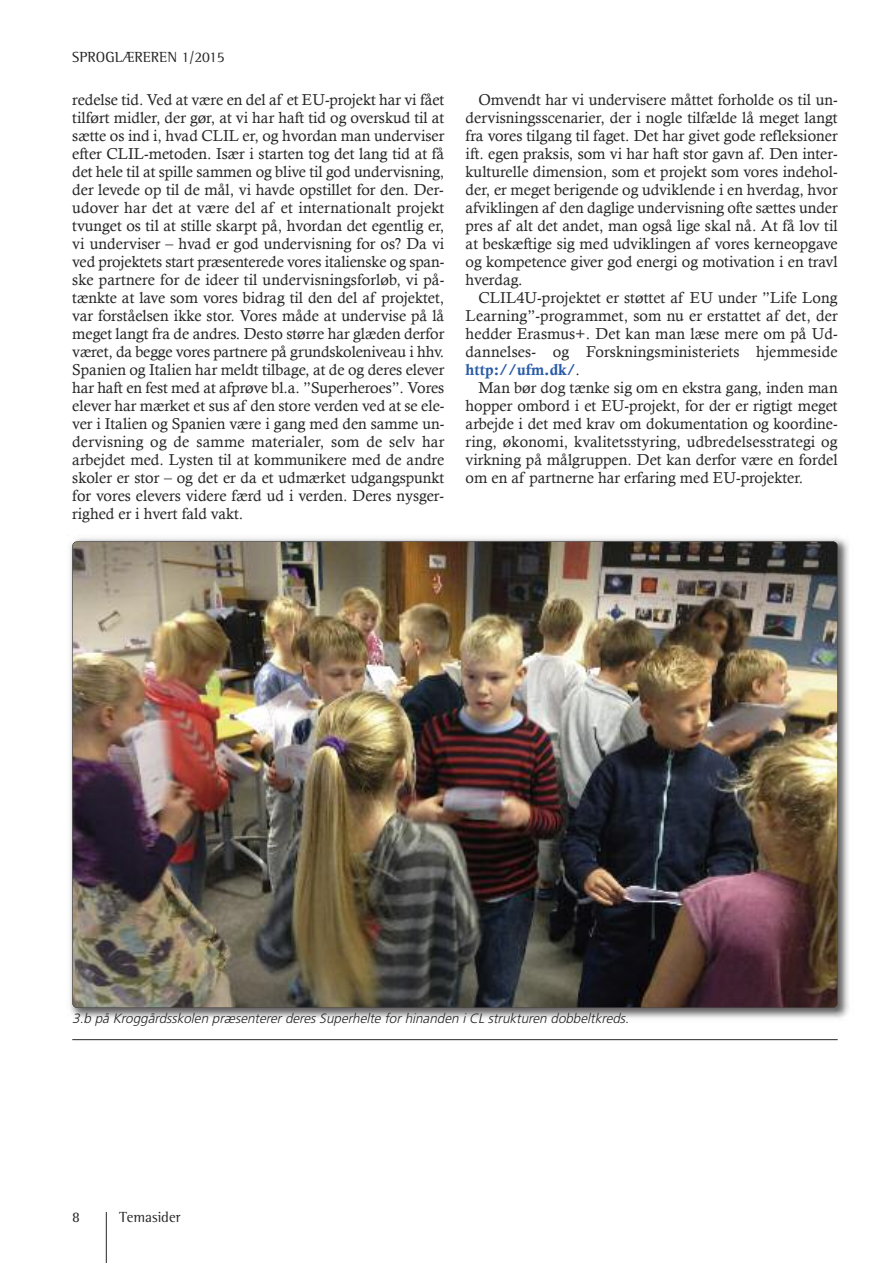
<style>
.page{position:relative;width:893px;height:1263px;background:#fff}
.page>*{position:absolute;margin:0;border:0;box-sizing:border-box;transform-origin:0 0}
.t1{font:15.75px/18px "Calisto";color:#272627;text-align:justify}
.t2{font:15.75px "Calis MT Bol";color:#295ba7}
.t3{font:15px "Rotis Semi Serif Std";color:#272627}
.t4{font:italic 300 13.5px "Frutiger";color:#272627}
.s1{font-family:"Calisto";color:#272627}
</style>
<div class="page">
<hr style="left:106px;top:1212px;width:1px;height:51px;background:#272627">
<img style="left:70px;top:537px;width:779px;height:482px">
<img style="left:73px;top:542px;width:764px;height:466px;border-radius:4px">
<hr style="left:72px;top:1039px;width:766px;height:1px;background:#272627">
<p class="t3" style="left:72px;top:51px;width:154px">SPROGLÆREREN 1/2015</p>
<p class="t1" style="left:72px;top:90px;width:374px">redelse tid. Ved at være en del af et EU-projekt har vi fået tilført midler, der gør, at vi har haft tid og overskud til at sætte os ind i, hvad CLIL er, og hvordan man underviser efter CLIL-metoden. Især i starten tog det lang tid at få det hele til at spille sammen og blive til god undervisning, der levede op til de mål, vi havde opstillet for den. Der&shy;udover har det at være del af et internationalt projekt tvunget os til at stille skarpt på, hvordan det egentlig er, vi underviser – hvad er god undervisning for os? Da vi ved projektets start præsenterede vores italienske og span&shy;ske partnere for de ideer til undervisningsforløb, vi på&shy;tænkte at lave som vores bidrag til den del af projektet, var forståelsen ikke stor. Vores måde at undervise på lå meget langt fra de andres. Desto større har glæden derfor været, da begge vores partnere på grundskoleniveau i hhv.<br>Spanien og Italien har meldt tilbage, at de og deres elever har haft en fest med at afprøve bl.a. ”Superheroes”. Vores elever har mærket et sus af den store verden ved at se ele&shy;ver i Italien og Spanien være i gang med den samme un&shy;dervisning og de samme materialer, som de selv har arbejdet med. Lysten til at kommunikere med de andre skoler er stor – og det er da et udmærket udgangspunkt for vores elevers videre færd ud i verden. Deres nysger&shy;righed er i hvert fald vakt.</p>
<p class="t1" style="left:466px;top:90px;width:374px;text-indent:13px">Omvendt har vi undervisere måttet forholde os til un&shy;dervisningsscenarier, der i nogle tilfælde lå meget langt fra vores tilgang til faget. Det har givet gode refleksioner ift. egen praksis, som vi har haft stor gavn af. Den inter&shy;kulturelle dimension, som et projekt som vores indehol&shy;der, er meget berigende og udviklende i en hverdag, hvor afviklingen af den daglige undervisning ofte sættes under pres af alt det andet, man også lige skal nå. At få lov til at beskæftige sig med udviklingen af vores kerneopgave og kompetence giver god energi og motivation i en travl hverdag.</p>
<p class="t1" style="left:466px;top:288px;width:374px;text-indent:13px">CLIL4U-projektet er støttet af EU under ”Life Long Learning”-programmet, som nu er erstattet af det, der hedder Erasmus+. Det kan man læse mere om på Ud&shy;dannelses- og Forskningsministeriets hjemmeside</p>
<p class="t2" style="left:466px;top:363px;width:116px">http://ufm.dk/<span class="s1">.</span></p>
<p class="t1" style="left:466px;top:378px;width:374px;text-indent:13px">Man bør dog tænke sig om en ekstra gang, inden man hopper ombord i et EU-projekt, for der er rigtigt meget arbejde i det med krav om dokumentation og koordine&shy;ring, økonomi, kvalitetsstyring, udbredelsesstrategi og virkning på målgruppen. Det kan derfor være en fordel om en af partnerne har erfaring med EU-projekter.</p>
<p class="t4" style="left:72px;top:1013px;width:561px">3.b på Kroggårdsskolen præsenterer deres Superhelte for hinanden i CL strukturen dobbeltkreds.</p>
<p class="t3" style="left:72px;top:1212px;width:9px">8</p>
<p class="t3" style="left:119px;top:1212px;width:63px">Temasider</p>
</div>
